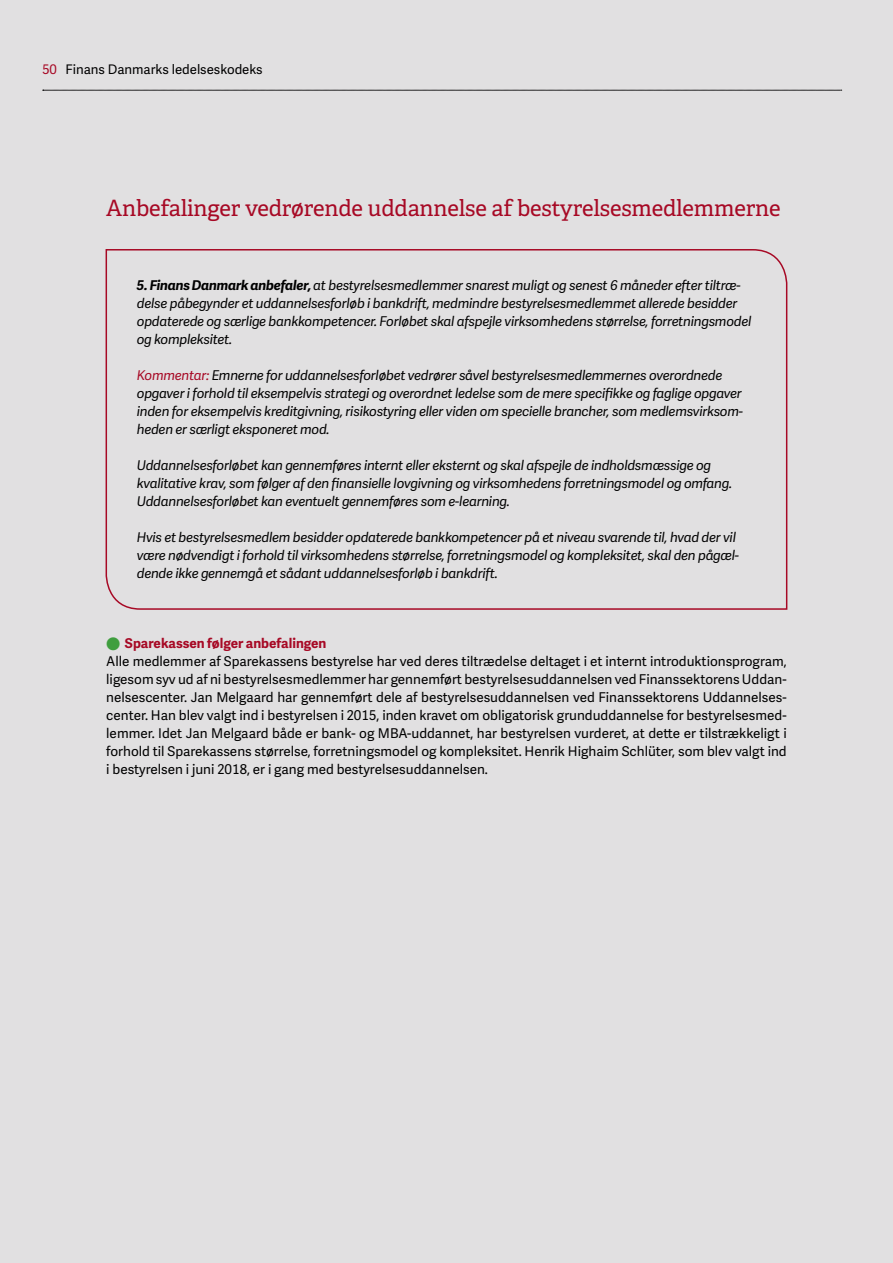
<style>
.page{position:relative;width:893px;height:1263px;background:#e1e0e1}
.page>*{position:absolute;margin:0;border:0;box-sizing:border-box;transform-origin:0 0}
.t1{font:22.5px "Adelle";letter-spacing:-.01em;color:#a70925}
.t2{font:italic 13.5px/18px "Adelle Sans";letter-spacing:-.02em;color:#000}
.t3{font:13.5px/18px "Adelle Sans";color:#000}
.t4{font:13.2px "Adelle Sans";color:#000}
.s1{color:#a70925}
.s2{font-weight:700}
.s3{color:#3f9e3e}
.s4{font-weight:700;color:#a70925}
</style>
<div class="page">
<svg style="left:43px;top:90px;width:799px;height:1px"></svg>
<svg style="left:105px;top:249px;width:683px;height:361px"></svg>
<p class="t4" style="left:43px;top:60px;width:222px"><span class="s1">50</span> Finans Danmarks ledelseskodeks</p>
<h1 class="t1" style="left:106px;top:192px;width:676px">Anbefalinger vedrørende uddannelse af bestyrelsesmedlemmerne</h1>
<p class="t2" style="left:137px;top:276px;width:616px"><span class="s2">5. Finans Danmark anbefaler,</span> at bestyrelsesmedlemmer snarest muligt og senest 6 måneder efter tiltræ&shy;delse påbegynder et uddannelsesforløb i bankdrift, medmindre bestyrelsesmedlemmet allerede besidder opdaterede og særlige bankkompetencer. Forløbet skal afspejle virksomhedens størrelse, forretningsmodel og kompleksitet.</p>
<p class="t2" style="left:137px;top:366px;width:608px"><span class="s1">Kommentar:</span> Emnerne for uddannelsesforløbet vedrører såvel bestyrelsesmedlemmernes overordnede opgaver i forhold til eksempelvis strategi og overordnet ledelse som de mere specifikke og faglige opgaver inden for eksempelvis kreditgivning, risikostyring eller viden om specielle brancher, som medlemsvirksom&shy;heden er særligt eksponeret mod.</p>
<p class="t2" style="left:137px;top:456px;width:597px">Uddannelsesforløbet kan gennemføres internt eller eksternt og skal afspejle de indholdsmæssige og kvalitative krav, som følger af den finansielle lovgivning og virksomhedens forretningsmodel og omfang.<br>Uddannelsesforløbet kan eventuelt gennemføres som e-learning.</p>
<p class="t2" style="left:137px;top:528px;width:604px">Hvis et bestyrelsesmedlem besidder opdaterede bankkompetencer på et niveau svarende til, hvad der vil være nødvendigt i forhold til virksomhedens størrelse, forretningsmodel og kompleksitet, skal den pågæl&shy;dende ikke gennemgå et sådant uddannelsesforløb i bankdrift.</p>
<p class="t3" style="left:106px;top:634px;width:682px"><span class="s3">●</span> <span class="s4">Sparekassen følger anbefalingen<br></span>Alle medlemmer af Sparekassens bestyrelse har ved deres tiltrædelse deltaget i et internt introduktionsprogram, ligesom syv ud af ni bestyrelsesmedlemmer har gennemført bestyrelsesuddannelsen ved Finanssektorens Uddan&shy;nelsescenter. Jan Melgaard har gennemført dele af bestyrelsesuddannelsen ved Finanssektorens Uddannelses&shy;center. Han blev valgt ind i bestyrelsen i 2015, inden kravet om obligatorisk grunduddannelse for bestyrelsesmed&shy;lemmer. Idet Jan Melgaard både er bank- og MBA-uddannet, har bestyrelsen vurderet, at dette er tilstrækkeligt i forhold til Sparekassens størrelse, forretningsmodel og kompleksitet. Henrik Highaim Schlüter, som blev valgt ind i bestyrelsen i juni 2018, er i gang med bestyrelsesuddannelsen.</p>
</div>
